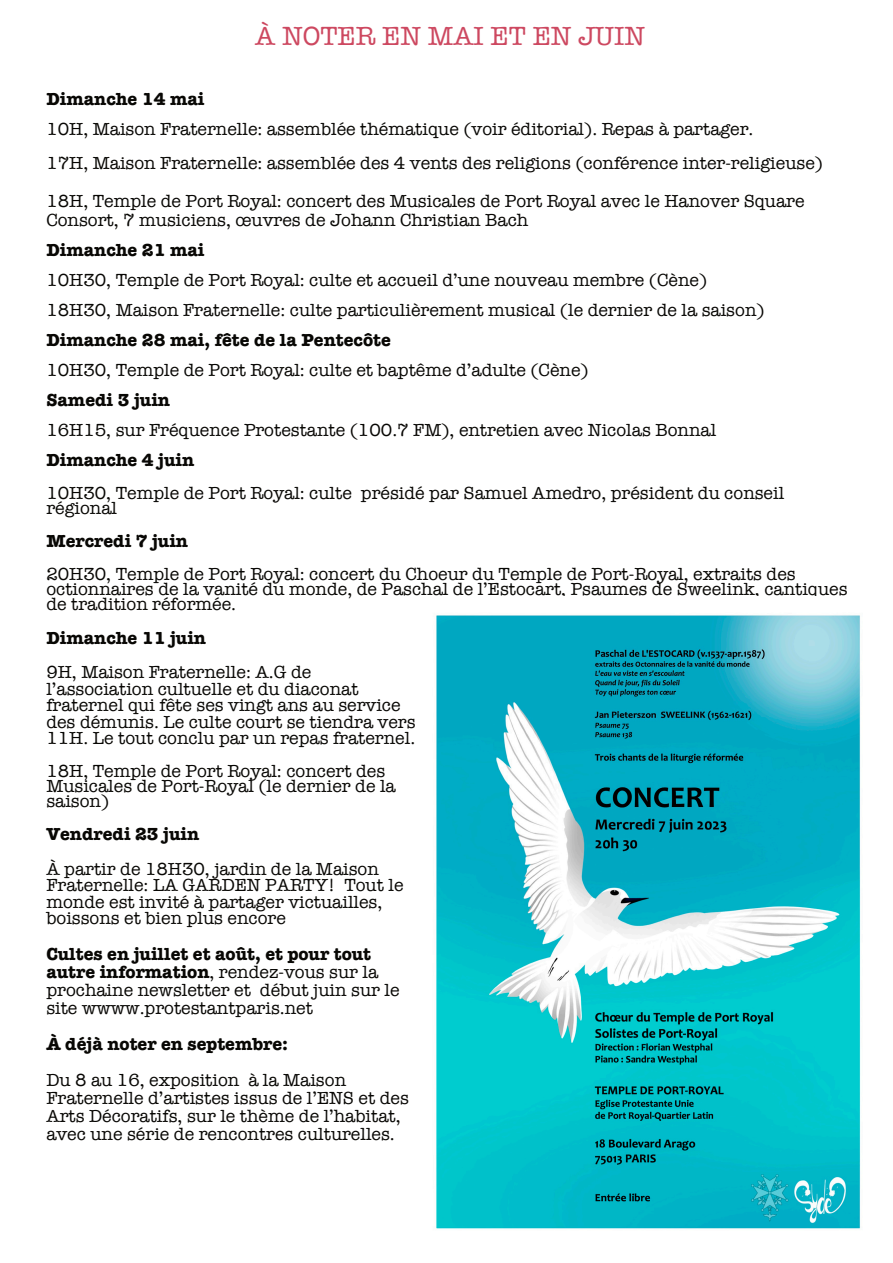
<style>
.page{position:relative;width:893px;height:1263px;background:#fff}
.page>*{position:absolute;margin:0;border:0;box-sizing:border-box;transform-origin:0 0}
.t1{font:27px "American Typewriter";color:#cd4860}
.t2{font:18px/16.5px "American Typewriter";color:#080704}
.t3{font:700 18px "American Typewriter";color:#080704}
.s1{font-weight:700}
</style>
<div class="page">
<img style="left:436px;top:615px;width:425px;height:614px">
<h1 class="t1" style="left:255px;top:26px;width:391px">À NOTER EN MAI ET EN JUIN</h1>
<p class="t3" style="left:46px;top:92px;width:160px">Dimanche 14 mai</p>
<p class="t2" style="left:46px;top:113px;width:778px;line-height:34.5px">10H, Maison Fraternelle: assemblée thématique (voir éditorial). Repas à partager.<br>17H, Maison Fraternelle: assemblée des 4 vents des religions (conférence inter-religieuse)</p>
<p class="t2" style="left:46px;top:192px;width:760px;line-height:19.5px">18H, Temple de Port Royal: concert des Musicales de Port Royal avec le Hanover Square<br>Consort, 7 musiciens, œuvres de Johann Christian Bach</p>
<p class="t3" style="left:46px;top:244px;width:160px">Dimanche 21 mai</p>
<p class="t2" style="left:46px;top:267px;width:720px;line-height:30px">10H30, Temple de Port Royal: culte et accueil d’une nouveau membre (Cène)<br>18H30, Maison Fraternelle: culte particulièrement musical (le dernier de la saison)</p>
<p class="t3" style="left:46px;top:334px;width:346px">Dimanche 28 mai, fête de la Pentecôte</p>
<p class="t2" style="left:46px;top:363px;width:544px">10H30, Temple de Port Royal: culte et baptême d’adulte (Cène)</p>
<p class="t3" style="left:46px;top:394px;width:125px">Samedi 3 juin</p>
<p class="t2" style="left:46px;top:423px;width:671px">16H15, sur Fréquence Protestante (100.7 FM), entretien avec Nicolas Bonnal</p>
<p class="t3" style="left:46px;top:454px;width:149px">Dimanche 4 juin</p>
<p class="t2" style="left:46px;top:487px;width:739px;line-height:15px">10H30, Temple de Port Royal: culte présidé par Samuel Amedro, président du conseil régional</p>
<p class="t3" style="left:46px;top:535px;width:143px">Mercredi 7 juin</p>
<p class="t2" style="left:46px;top:568px;width:803px;line-height:15px">20H30, Temple de Port Royal: concert du Choeur du Temple de Port-Royal, extraits des octionnaires de la vanité du monde, de Paschal de l’Estocart, Psaumes de Sweelink, cantiques de tradition réformée.</p>
<p class="t3" style="left:46px;top:631px;width:161px">Dimanche 11 juin</p>
<p class="t2" style="left:46px;top:665px;width:371px">9H, Maison Fraternelle: A.G de l’association cultuelle et du diaconat fraternel qui fête ses vingt ans au service des démunis. Le culte court se tiendra vers 11H. Le tout conclu par un repas fraternel.</p>
<p class="t2" style="left:46px;top:765px;width:351px;line-height:15px">18H, Temple de Port Royal: concert des<br>Musicales de Port-Royal (le dernier de la saison)</p>
<p class="t3" style="left:46px;top:828px;width:154px">Vendredi 23 juin</p>
<p class="t2" style="left:46px;top:862px;width:359px">À partir de 18H30, jardin de la Maison Fraternelle: LA GARDEN PARTY! Tout le monde est invité à partager victuailles, boissons et bien plus encore</p>
<p class="t2" style="left:46px;top:946px;width:355px;line-height:18px"><span class="s1">Cultes en juillet et août, et pour tout autre information</span>, rendez-vous sur la prochaine newsletter et début juin sur le site wwww.protestantparis.net</p>
<p class="t3" style="left:46px;top:1038px;width:243px">À déjà noter en septembre:</p>
<p class="t2" style="left:46px;top:1072px;width:364px;line-height:18px">Du 8 au 16, exposition à la Maison Fraternelle d’artistes issus de l’ENS et des Arts Décoratifs, sur le thème de l’habitat, avec une série de rencontres culturelles.</p>
</div>
